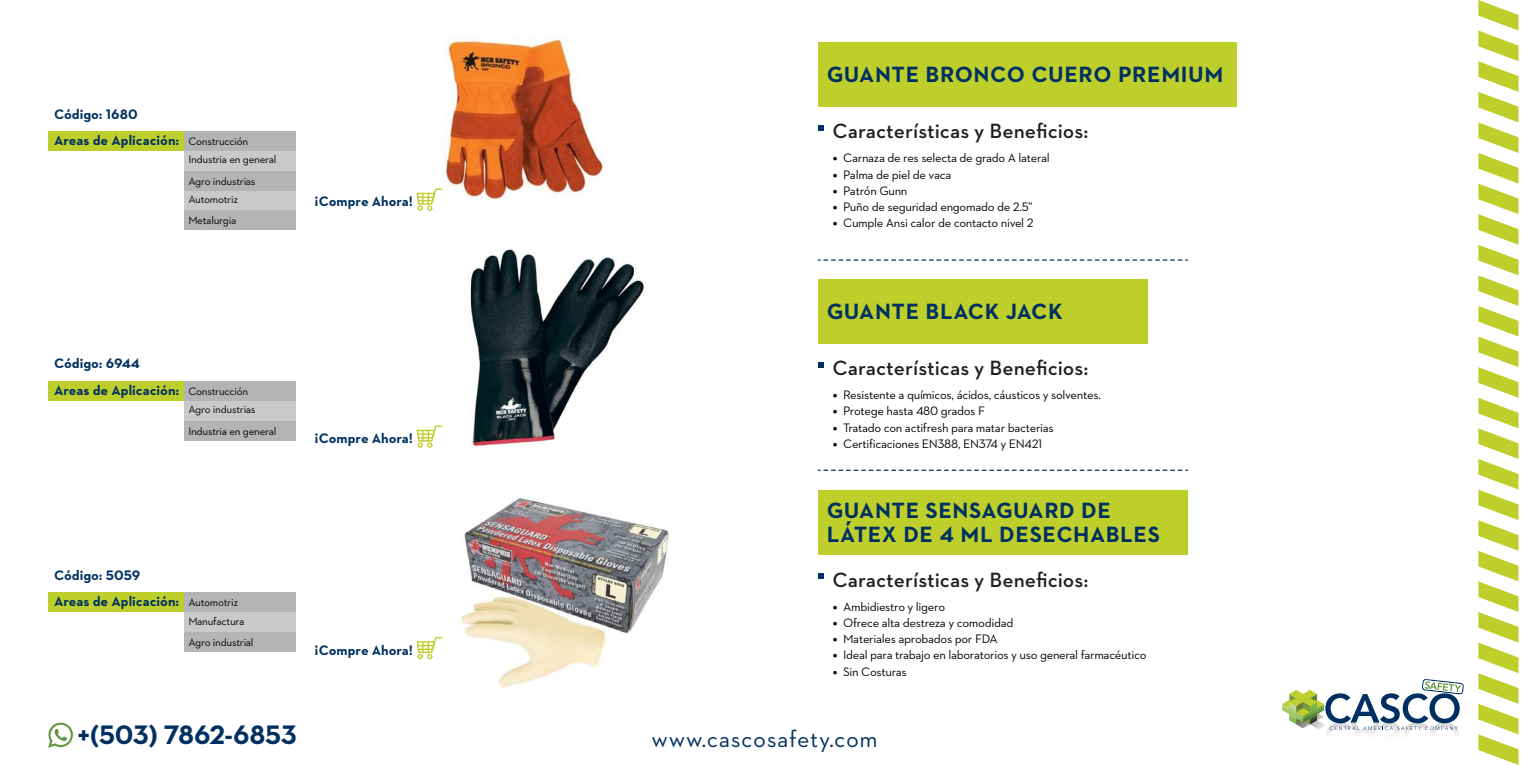
<style>
.page{position:relative;width:1530px;height:765px;background:#fff}
.page>*{position:absolute;margin:0;border:0;box-sizing:border-box;transform-origin:0 0}
.t1{font:700 27.25px "STIHL Contraface Text";letter-spacing:-.01em;color:#003062}
.t2{font:23.75px "STIHL Contraface Text";letter-spacing:.025em;color:#003062}
.t3{font:700 22.5px/24px "STIHL Contraface Text";letter-spacing:.025em;color:#003062}
.t4{font:21px "STIHL Contraface Text Demi";color:#231f20}
.t5{font:700 14px "STIHL Contraface Text";color:#003062}
.t6{font:12.5px "STIHL Contraface Text";letter-spacing:-.025em;color:#000}
.t7{font:11px/18.2px "STIHL Contraface Text";letter-spacing:-.025em;color:#000}
</style>
<div class="page">
<img style="left:460px;top:497px;width:209px;height:191px">
<svg style="left:1478px;top:0;width:41px;height:765px"></svg>
<svg style="left:1282px;top:679px;width:182px;height:56px"></svg>
<svg style="left:818px;top:259px;width:370px;height:2px"></svg>
<svg style="left:818px;top:470px;width:370px;height:1px"></svg>
<div style="left:48px;top:381px;width:137px;height:20px;background:#becf2b"></div>
<div style="left:185px;top:381px;width:111px;height:20px;background:#b2b4b6"></div>
<div style="left:185px;top:401px;width:111px;height:20px;background:#c7c9ca"></div>
<div style="left:185px;top:421px;width:111px;height:20px;background:#b2b4b6"></div>
<div style="left:818px;top:279px;width:329px;height:65px;background:#becf2b"></div>
<svg style="left:818px;top:362px;width:6px;height:5px"></svg>
<svg style="left:417px;top:426px;width:25px;height:22px"></svg>
<div style="left:48px;top:131px;width:137px;height:20px;background:#becf2b"></div>
<div style="left:185px;top:131px;width:111px;height:20px;background:#b2b4b6"></div>
<div style="left:185px;top:151px;width:111px;height:20px;background:#c7c9ca"></div>
<div style="left:185px;top:171px;width:111px;height:20px;background:#b2b4b6"></div>
<div style="left:185px;top:191px;width:111px;height:20px;background:#c7c9ca"></div>
<div style="left:185px;top:211px;width:111px;height:19px;background:#b2b4b6"></div>
<div style="left:818px;top:42px;width:419px;height:65px;background:#becf2b"></div>
<svg style="left:818px;top:125px;width:6px;height:5px"></svg>
<svg style="left:417px;top:189px;width:25px;height:22px"></svg>
<img style="left:444px;top:37px;width:161px;height:163px">
<img style="left:468px;top:249px;width:177px;height:198px">
<div style="left:48px;top:593px;width:137px;height:19px;background:#becf2b"></div>
<div style="left:185px;top:593px;width:111px;height:19px;background:#b2b4b6"></div>
<div style="left:185px;top:612px;width:111px;height:20px;background:#c7c9ca"></div>
<div style="left:185px;top:632px;width:111px;height:20px;background:#b2b4b6"></div>
<div style="left:818px;top:491px;width:370px;height:64px;background:#becf2b"></div>
<svg style="left:818px;top:573px;width:6px;height:6px"></svg>
<svg style="left:417px;top:637px;width:25px;height:22px"></svg>
<svg style="left:48px;top:722px;width:25px;height:26px"></svg>
<p class="t5" style="left:54px;top:105px;width:85px">Código: 1680</p>
<p class="t5" style="left:54px;top:131px;width:127px">Areas de Aplicación:</p>
<p class="t7" style="left:188px;top:132px;width:90px">Construcción<br>Industria en general</p>
<p class="t7" style="left:188px;top:172px;width:69px">Agro industrias</p>
<p class="t7" style="left:188px;top:211px;width:49px">Metalurgia</p>
<p class="t7" style="left:188px;top:190px;width:51px">Automotriz</p>
<p class="t5" style="left:315px;top:193px;width:100px">¡Compre Ahora!</p>
<p class="t5" style="left:54px;top:355px;width:88px">Código: 6944</p>
<p class="t5" style="left:54px;top:381px;width:127px">Areas de Aplicación:</p>
<p class="t7" style="left:188px;top:382px;width:69px">Construcción<br>Agro industrias</p>
<p class="t7" style="left:188px;top:422px;width:90px">Industria en general</p>
<p class="t5" style="left:315px;top:430px;width:100px">¡Compre Ahora!</p>
<p class="t5" style="left:54px;top:566px;width:88px">Código: 5059</p>
<p class="t5" style="left:54px;top:593px;width:127px">Areas de Aplicación:</p>
<p class="t7" style="left:188px;top:593px;width:58px">Automotriz<br>Manufactura</p>
<p class="t7" style="left:188px;top:633px;width:67px">Agro industrial</p>
<p class="t5" style="left:315px;top:641px;width:100px">¡Compre Ahora!</p>
<h3 class="t3" style="left:827px;top:62px;width:398px">GUANTE BRONCO CUERO PREMIUM</h3>
<h3 class="t4" style="left:833px;top:118px;width:257px">Características y Beneficios:</h3>
<p class="t6" style="left:833px;top:150px;width:219px">● Carnaza de res selecta de grado A lateral</p>
<p class="t6" style="left:833px;top:166px;width:120px">● Palma de piel de vaca</p>
<p class="t6" style="left:833px;top:183px;width:76px">● Patrón Gunn</p>
<p class="t6" style="left:833px;top:199px;width:202px">● Puño de seguridad engomado de 2.5”</p>
<p class="t6" style="left:833px;top:215px;width:202px">● Cumple Ansi calor de contacto nivel 2</p>
<h3 class="t3" style="left:827px;top:299px;width:238px">GUANTE BLACK JACK</h3>
<h3 class="t4" style="left:833px;top:355px;width:257px">Características y Beneficios:</h3>
<p class="t6" style="left:833px;top:387px;width:270px">● Resistente a químicos, ácidos, cáusticos y solventes.</p>
<p class="t6" style="left:833px;top:403px;width:154px">● Protege hasta 480 grados F</p>
<p class="t6" style="left:833px;top:420px;width:223px">● Tratado con actifresh para matar bacterias</p>
<p class="t6" style="left:833px;top:436px;width:211px">● Certificaciones EN388, EN374 y EN421</p>
<h3 class="t3" style="left:827px;top:498px;width:335px">GUANTE SENSAGUARD DE<br>LÁTEX DE 4 ML DESECHABLES</h3>
<h3 class="t4" style="left:833px;top:566px;width:257px">Características y Beneficios:</h3>
<p class="t6" style="left:833px;top:599px;width:114px">● Ambidiestro y ligero</p>
<p class="t6" style="left:833px;top:615px;width:182px">● Ofrece alta destreza y comodidad</p>
<p class="t6" style="left:833px;top:631px;width:167px">● Materiales aprobados por FDA</p>
<p class="t6" style="left:833px;top:647px;width:315px">● Ideal para trabajo en laboratorios y uso general farmacéutico</p>
<p class="t6" style="left:833px;top:664px;width:76px">● Sin Costuras</p>
<h1 class="t1" style="left:77px;top:717px;width:221px">+(503) 7862-6853</h1>
<h2 class="t2" style="left:651px;top:725px;width:228px">www.cascosafety.com</h2>
</div>
